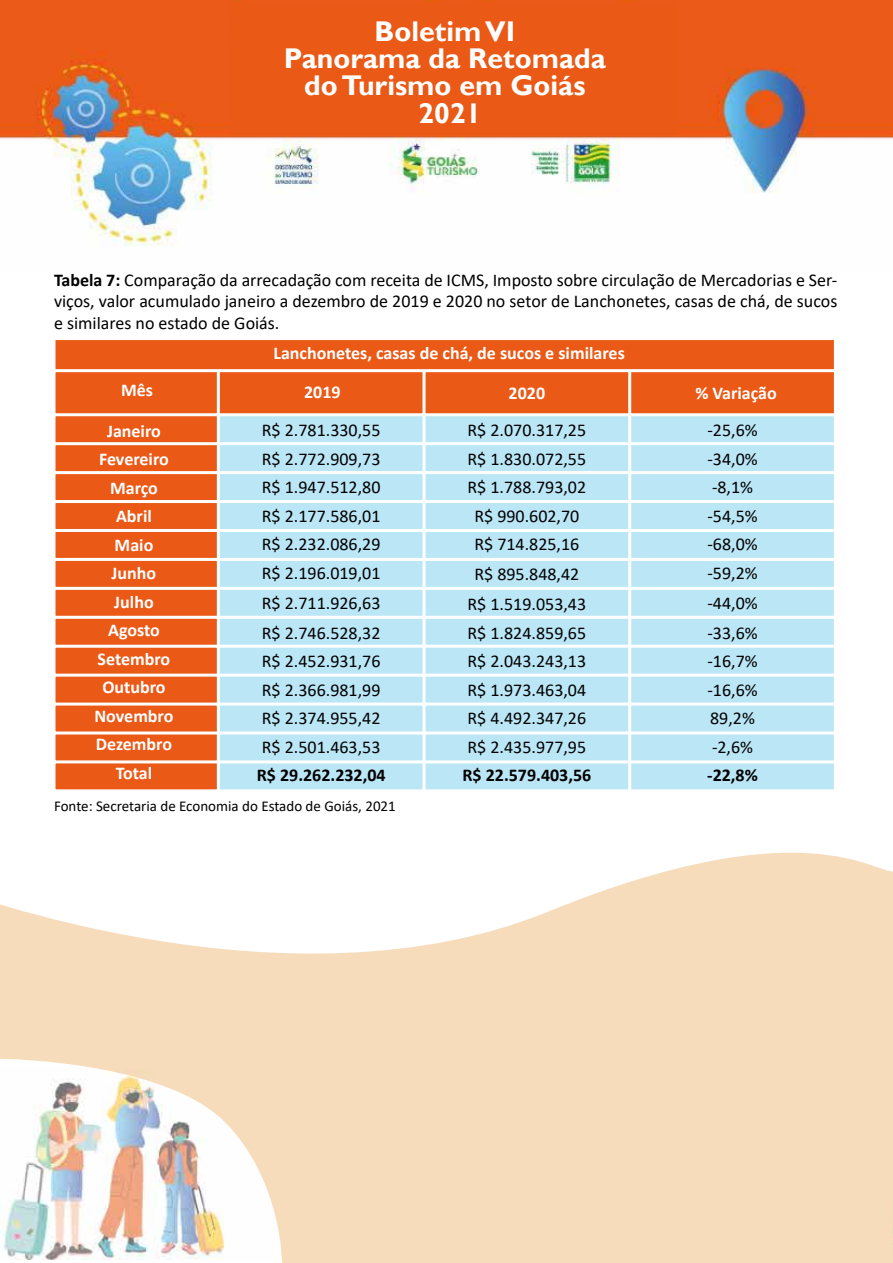
<style>
.page{position:relative;width:893px;height:1263px;background:#fff}
.page>*{position:absolute;margin:0;border:0;box-sizing:border-box;transform-origin:0 0}
.t1{font:700 28.5px/27.3px "Gill Sans";color:#fff;text-align:center}
.t2{font:18px/28.8px "Calibri";color:#020203;text-align:justify}
.t3{font:18px/21.6px "Calibri";color:#000;text-align:justify}
.t4{font:700 18px/28.5px "Calibri";color:#fff;text-align:center}
.t5{font:700 18px "Calibri";color:#020203}
.t6{font:15px "Calibri";color:#000}
.s1{font-weight:700}
</style>
<div class="page">
<img style="left:0;top:0;width:893px;height:247px">
<div style="left:230px;top:2px;width:447px;height:133px;background:#ea5916"></div>
<div style="left:54px;top:371px;width:164px;height:44px;background:#ea5916;border:2px solid #fff"></div>
<div style="left:218px;top:371px;width:206px;height:44px;background:#ea5916;border:2px solid #fff"></div>
<div style="left:54px;top:339px;width:781px;height:32px;background:#ea5916;border:2px solid #fff"></div>
<div style="left:424px;top:371px;width:206px;height:44px;background:#ea5916;border:2px solid #fff"></div>
<div style="left:630px;top:371px;width:205px;height:44px;background:#ea5916;border:2px solid #fff"></div>
<div style="left:54px;top:415px;width:164px;height:29px;background:#ea5916;border:2px solid #fff"></div>
<div style="left:218px;top:415px;width:206px;height:29px;background:#bbe6f5;border:2px solid #fff"></div>
<div style="left:424px;top:415px;width:206px;height:29px;background:#bbe6f5;border:2px solid #fff"></div>
<div style="left:630px;top:415px;width:205px;height:29px;background:#bbe6f5;border:2px solid #fff"></div>
<div style="left:54px;top:444px;width:164px;height:29px;background:#ea5916;border:2px solid #fff"></div>
<div style="left:218px;top:444px;width:206px;height:29px;background:#bbe6f5;border:2px solid #fff"></div>
<div style="left:424px;top:444px;width:206px;height:29px;background:#bbe6f5;border:2px solid #fff"></div>
<div style="left:630px;top:444px;width:205px;height:29px;background:#bbe6f5;border:2px solid #fff"></div>
<div style="left:54px;top:473px;width:164px;height:28px;background:#ea5916;border:2px solid #fff"></div>
<div style="left:218px;top:473px;width:206px;height:28px;background:#bbe6f5;border:2px solid #fff"></div>
<div style="left:424px;top:473px;width:206px;height:28px;background:#bbe6f5;border:2px solid #fff"></div>
<div style="left:630px;top:473px;width:205px;height:28px;background:#bbe6f5;border:2px solid #fff"></div>
<div style="left:54px;top:501px;width:164px;height:29px;background:#ea5916;border:2px solid #fff"></div>
<div style="left:218px;top:501px;width:206px;height:29px;background:#bbe6f5;border:2px solid #fff"></div>
<div style="left:424px;top:501px;width:206px;height:29px;background:#bbe6f5;border:2px solid #fff"></div>
<div style="left:630px;top:501px;width:205px;height:29px;background:#bbe6f5;border:2px solid #fff"></div>
<div style="left:54px;top:530px;width:164px;height:29px;background:#ea5916;border:2px solid #fff"></div>
<div style="left:218px;top:530px;width:206px;height:29px;background:#bbe6f5;border:2px solid #fff"></div>
<div style="left:424px;top:530px;width:206px;height:29px;background:#bbe6f5;border:2px solid #fff"></div>
<div style="left:630px;top:530px;width:205px;height:29px;background:#bbe6f5;border:2px solid #fff"></div>
<div style="left:54px;top:559px;width:164px;height:29px;background:#ea5916;border:2px solid #fff"></div>
<div style="left:218px;top:559px;width:206px;height:29px;background:#bbe6f5;border:2px solid #fff"></div>
<div style="left:424px;top:559px;width:206px;height:29px;background:#bbe6f5;border:2px solid #fff"></div>
<div style="left:630px;top:559px;width:205px;height:29px;background:#bbe6f5;border:2px solid #fff"></div>
<div style="left:54px;top:588px;width:164px;height:29px;background:#ea5916;border:2px solid #fff"></div>
<div style="left:218px;top:588px;width:206px;height:29px;background:#bbe6f5;border:2px solid #fff"></div>
<div style="left:424px;top:588px;width:206px;height:29px;background:#bbe6f5;border:2px solid #fff"></div>
<div style="left:630px;top:588px;width:205px;height:29px;background:#bbe6f5;border:2px solid #fff"></div>
<div style="left:54px;top:617px;width:164px;height:29px;background:#ea5916;border:2px solid #fff"></div>
<div style="left:218px;top:617px;width:206px;height:29px;background:#bbe6f5;border:2px solid #fff"></div>
<div style="left:424px;top:617px;width:206px;height:29px;background:#bbe6f5;border:2px solid #fff"></div>
<div style="left:630px;top:617px;width:205px;height:29px;background:#bbe6f5;border:2px solid #fff"></div>
<div style="left:54px;top:646px;width:164px;height:29px;background:#ea5916;border:2px solid #fff"></div>
<div style="left:218px;top:646px;width:206px;height:29px;background:#bbe6f5;border:2px solid #fff"></div>
<div style="left:424px;top:646px;width:206px;height:29px;background:#bbe6f5;border:2px solid #fff"></div>
<div style="left:630px;top:646px;width:205px;height:29px;background:#bbe6f5;border:2px solid #fff"></div>
<div style="left:54px;top:675px;width:164px;height:29px;background:#ea5916;border:2px solid #fff"></div>
<div style="left:218px;top:675px;width:206px;height:29px;background:#bbe6f5;border:2px solid #fff"></div>
<div style="left:424px;top:675px;width:206px;height:29px;background:#bbe6f5;border:2px solid #fff"></div>
<div style="left:630px;top:675px;width:205px;height:29px;background:#bbe6f5;border:2px solid #fff"></div>
<div style="left:54px;top:704px;width:164px;height:29px;background:#ea5916;border:2px solid #fff"></div>
<div style="left:218px;top:704px;width:206px;height:29px;background:#bbe6f5;border:2px solid #fff"></div>
<div style="left:424px;top:704px;width:206px;height:29px;background:#bbe6f5;border:2px solid #fff"></div>
<div style="left:630px;top:704px;width:205px;height:29px;background:#bbe6f5;border:2px solid #fff"></div>
<div style="left:54px;top:733px;width:164px;height:29px;background:#ea5916;border:2px solid #fff"></div>
<div style="left:218px;top:733px;width:206px;height:29px;background:#bbe6f5;border:2px solid #fff"></div>
<div style="left:424px;top:733px;width:206px;height:29px;background:#bbe6f5;border:2px solid #fff"></div>
<div style="left:630px;top:733px;width:205px;height:29px;background:#bbe6f5;border:2px solid #fff"></div>
<div style="left:54px;top:762px;width:164px;height:29px;background:#ea5916;border:2px solid #fff"></div>
<div style="left:218px;top:762px;width:206px;height:29px;background:#bbe6f5;border:2px solid #fff"></div>
<div style="left:424px;top:762px;width:206px;height:29px;background:#bbe6f5;border:2px solid #fff"></div>
<div style="left:630px;top:762px;width:205px;height:29px;background:#bbe6f5;border:2px solid #fff"></div>
<svg style="left:0;top:852px;width:893px;height:411px;fill:#f6dcbb"></svg>
<h1 class="t1" style="left:284px;top:19px;width:324px">Boletim VI<br>Panorama da Retomada do Turismo em Goiás<br>2021</h1>
<p class="t3" style="left:54px;top:268px;width:785px"><span class="s1">Tabela 7:</span> Comparação da arrecadação com receita de ICMS, Imposto sobre circulação de Mercadorias e Ser&shy;viços, valor acumulado janeiro a dezembro de 2019 e 2020 no setor de Lanchonetes, casas de chá, de sucos e similares no estado de Goiás.</p>
<p class="t4" style="left:273px;top:339px;width:353px">Lanchonetes, casas de chá, de sucos e similares</p>
<p class="t4" style="left:121px;top:376px;width:33px">Mês</p>
<p class="t4" style="left:695px;top:379px;width:83px">% Variação</p>
<p class="t4" style="left:304px;top:378px;width:38px">2019</p>
<p class="t4" style="left:509px;top:379px;width:38px">2020</p>
<p class="t4" style="left:94px;top:416px;width:81px">Janeiro<br>Fevereiro<br>Março<br>Abril<br>Maio<br>Junho<br>Julho<br>Agosto<br>Setembro<br>Outubro<br>Novembro<br>Dezembro<br>Total</p>
<p class="t2" style="left:262px;top:416px;width:120px">R$ 2.781.330,55<br>R$ 2.772.909,73<br>R$ 1.947.512,80<br>R$ 2.177.586,01<br>R$ 2.232.086,29<br>R$ 2.196.019,01<br>R$ 2.711.926,63<br>R$ 2.746.528,32<br>R$ 2.452.931,76<br>R$ 2.366.981,99<br>R$ 2.374.955,42<br>R$ 2.501.463,53</p>
<p class="t5" style="left:257px;top:763px;width:130px">R$ 29.262.232,04</p>
<p class="t6" style="left:54px;top:795px;width:343px">Fonte: Secretaria de Economia do Estado de Goiás, 2021</p>
<p class="t2" style="left:467px;top:416px;width:120px;text-align:center">R$ 2.070.317,25<br>R$ 1.830.072,55<br>R$ 1.788.793,02<br>R$ 990.602,70<br>R$ 714.825,16<br>R$ 895.848,42<br>R$ 1.519.053,43<br>R$ 1.824.859,65<br>R$ 2.043.243,13<br>R$ 1.973.463,04<br>R$ 4.492.347,26<br>R$ 2.435.977,95</p>
<p class="t5" style="left:462px;top:763px;width:130px">R$ 22.579.403,56</p>
<p class="t2" style="left:707px;top:415px;width:52px;text-align:left">-25,6% -34,0% -8,1% -54,5% -68,0% -59,2% -44,0% -33,6% -16,7% -16,6%<br>89,2% -2,6%</p>
<p class="t5" style="left:707px;top:763px;width:52px">-22,8%</p>
</div>
